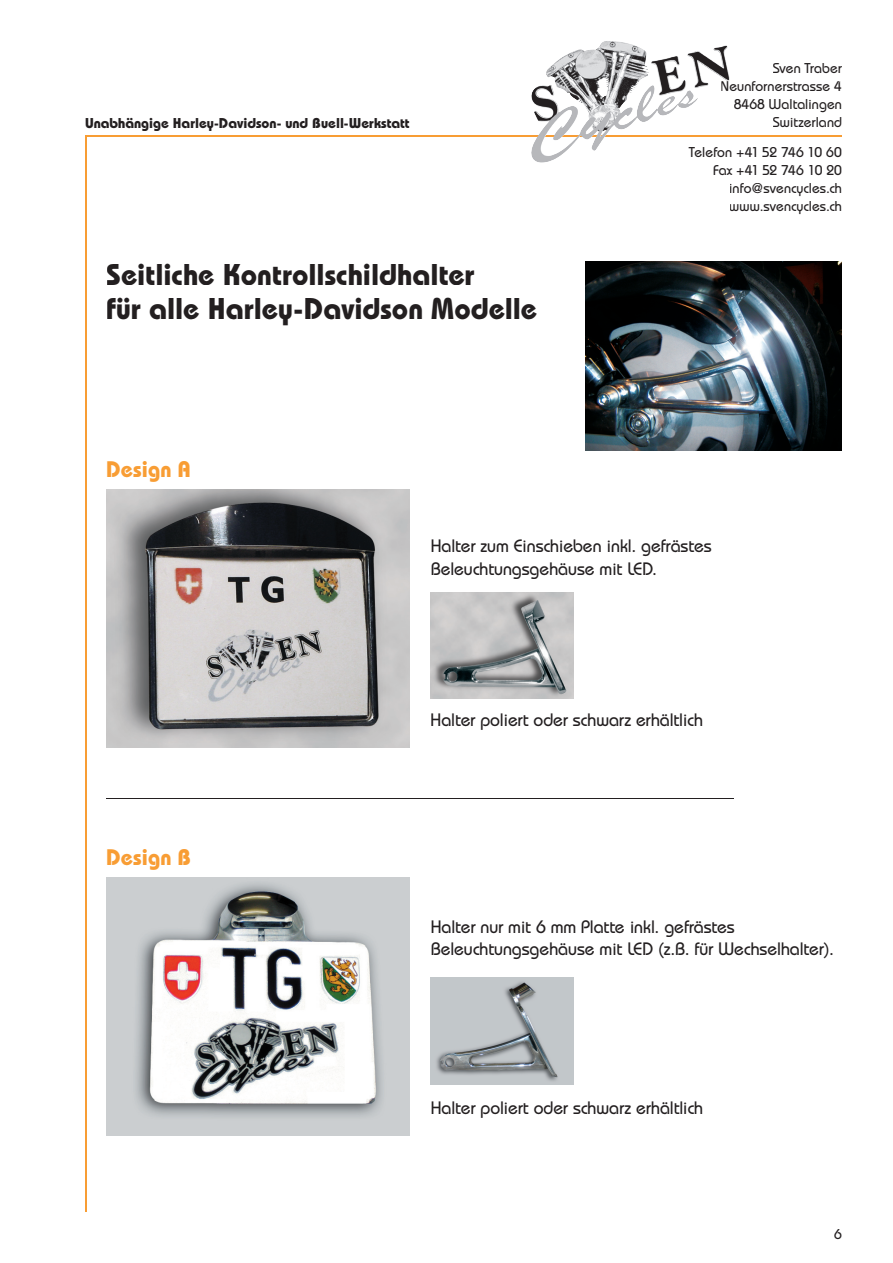
<style>
.page{position:relative;width:893px;height:1263px;background:#fff}
.page>*{position:absolute;margin:0;border:0;box-sizing:border-box;transform-origin:0 0}
.t1{font:700 30px/34.5px "Bauhaus";color:#231f20}
.t2{font:700 22.5px "Bauhaus";color:#f89d34}
.t3{font:500 18px/22.5px "Bauhaus";color:#231f20}
.t4{font:500 14.25px/18px "Bauhaus";letter-spacing:.005em;color:#231f20;text-align:right}
.t5{font:700 14.25px "Bauhaus";color:#231f20}
</style>
<div class="page">
<hr style="left:85px;top:136px;width:757px;height:1px;background:#f89d34">
<hr style="left:85px;top:136px;width:1px;height:1076px;background:#f89d34">
<img style="left:584px;top:41px;width:25px;height:110px">
<img style="left:106px;top:489px;width:303px;height:258px">
<img style="left:431px;top:592px;width:143px;height:107px">
<hr style="left:106px;top:798px;width:628px;height:1px;background:#231f20">
<img style="left:106px;top:877px;width:303px;height:258px">
<img style="left:431px;top:978px;width:143px;height:107px">
<img style="left:585px;top:261px;width:257px;height:190px">
<p class="t5" style="left:85px;top:114px;width:326px">Unabhängige Harley-Davidson- und Buell-Werkstatt</p>
<h1 class="t1" style="left:106px;top:256px;width:432px">Seitliche Kontrollschildhalter<br>für alle Harley-Davidson Modelle</h1>
<p class="t2" style="left:106px;top:455px;width:86px">Design A</p>
<p class="t4" style="left:721px;top:59px;width:123px">Sven Traber<br>Neunfornerstrasse 4<br>8468 Waltalingen<br>Switzerland</p>
<p class="t4" style="left:689px;top:143px;width:155px">Telefon +41 52 746 10 60<br>Fax +41 52 746 10 20 info@svencycles.ch www.svencycles.ch</p>
<p class="t3" style="left:431px;top:534px;width:282px">Halter zum Einschieben inkl. gefrästes<br>Beleuchtungsgehäuse mit LED.</p>
<p class="t2" style="left:106px;top:843px;width:86px">Design B</p>
<p class="t3" style="left:431px;top:708px;width:274px">Halter poliert oder schwarz erhältlich</p>
<p class="t3" style="left:431px;top:915px;width:405px">Halter nur mit 6 mm Platte inkl. gefrästes<br>Beleuchtungsgehäuse mit LED (z.B. für Wechselhalter).</p>
<p class="t3" style="left:431px;top:1096px;width:274px">Halter poliert oder schwarz erhältlich</p>
<p class="t4" style="left:834px;top:1225px;width:9px">6</p>
</div>
